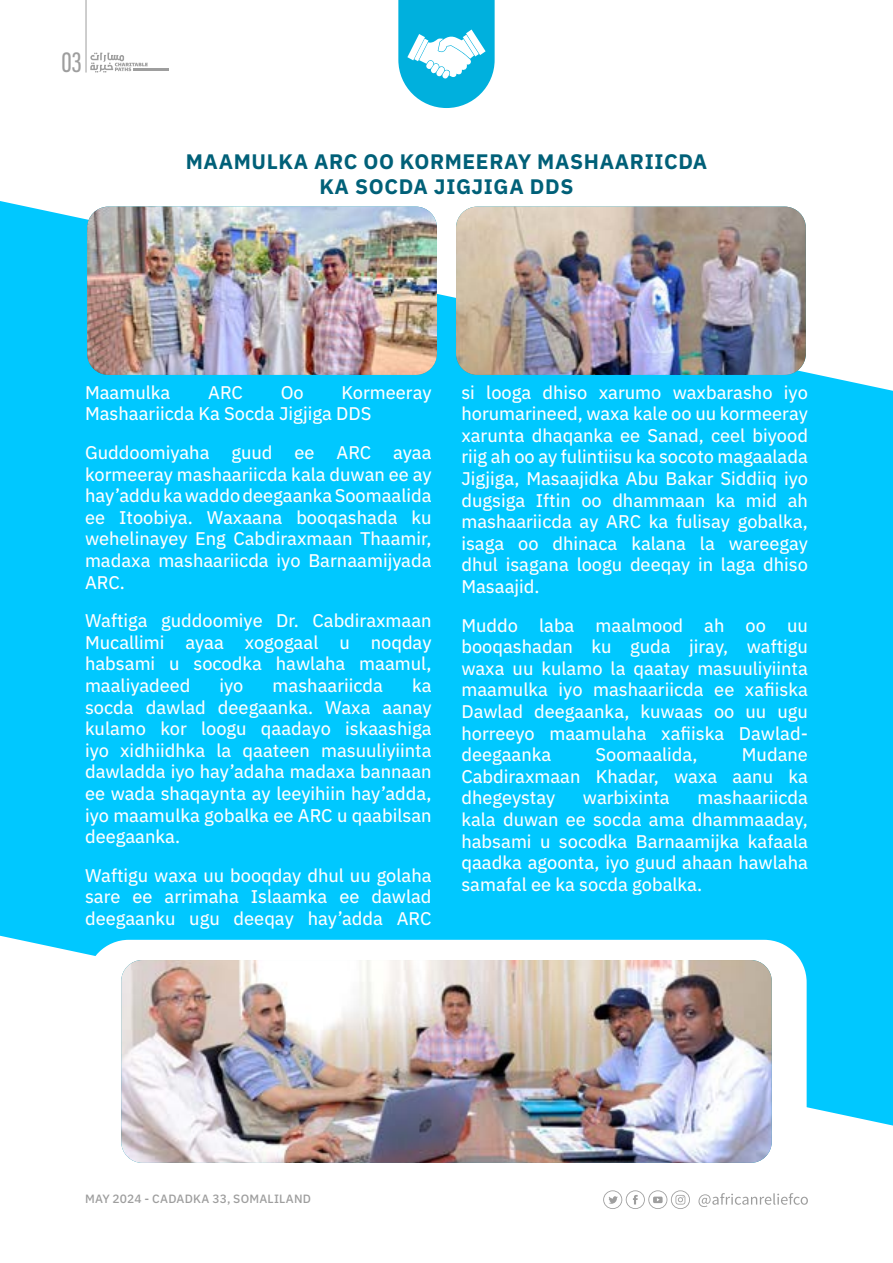
<style>
.page{position:relative;width:893px;height:1263px;background:#fff}
.page>*{position:absolute;margin:0;border:0;box-sizing:border-box;transform-origin:0 0}
.t1{font:30px "Acumin Variable Concept";color:#9e9e9e}
.t2{font:700 21px/25.2px "IBM Plex Sans Arabic";letter-spacing:.03em;color:#006078;text-align:center}
.t3{font:18.3px/21.6px "IBM Plex Sans Arabic Text";color:#fff}
.t4{font:500 12px "IBM Plex Sans Arabic";letter-spacing:.02em;color:#9e9e9e}
</style>
<div class="page">
<svg style="left:698px;top:1193px;width:110px;height:14px"></svg>
<svg style="left:603px;top:1190px;width:87px;height:19px"></svg>
<hr style="left:86px;top:0;width:1px;height:73px;background:#9e9e9e">
<svg style="left:90px;top:53px;width:58px;height:20px"></svg>
<hr style="left:133px;top:68px;width:36px;height:3px;background:#9e9e9e">
<div style="left:0;top:201px;width:893px;height:924px;background:#00c8ff"></div>
<img style="left:87px;top:207px;width:350px;height:168px">
<img style="left:456px;top:207px;width:350px;height:168px">
<div style="left:86px;top:940px;width:721px;height:247px;background:#fff;border-radius:43px"></div>
<img style="left:121px;top:960px;width:651px;height:203px">
<svg style="left:398px;top:0;width:97px;height:108px"></svg>
<h1 class="t1" style="left:61px;top:41px;width:22px">03</h1>
<p class="t2" style="left:186px;top:149px;width:523px">MAAMULKA ARC OO KORMEERAY MASHAARIICDA<br>KA SOCDA JIGJIGA DDS</p>
<p class="t3" style="left:85px;top:382px;width:288px">Maamulka<br>Mashaariicda Ka Socda Jigjiga DDS</p>
<p class="t3" style="left:208px;top:382px;width:36px">ARC</p>
<p class="t3" style="left:281px;top:382px;width:25px">Oo</p>
<p class="t3" style="left:342px;top:382px;width:91px">Kormeeray</p>
<p class="t3" style="left:85px;top:442px;width:126px">Guddoomiyaha</p>
<p class="t3" style="left:85px;top:463px;width:348px">kormeeray mashaariicda kala duwan ee ay</p>
<p class="t3" style="left:85px;top:485px;width:348px">hay’addukawaddodeegaankaSoomaalida</p>
<p class="t3" style="left:412px;top:507px;width:22px">ku</p>
<p class="t3" style="left:231px;top:442px;width:43px">guud</p>
<p class="t3" style="left:337px;top:442px;width:36px">ARC</p>
<p class="t3" style="left:295px;top:442px;width:22px">ee</p>
<p class="t3" style="left:393px;top:442px;width:40px">ayaa</p>
<p class="t3" style="left:119px;top:507px;width:75px">Itoobiya.</p>
<p class="t3" style="left:296px;top:507px;width:103px">booqashada</p>
<p class="t3" style="left:207px;top:507px;width:77px">Waxaana</p>
<p class="t3" style="left:85px;top:507px;width:348px">ee<br>wehelinayey Eng Cabdiraxmaan Thaamir, madaxa mashaariicda iyo Barnaamijyada<br>ARC.</p>
<p class="t3" style="left:312px;top:610px;width:121px">Cabdiraxmaan</p>
<p class="t3" style="left:85px;top:610px;width:64px">Waftiga</p>
<p class="t3" style="left:161px;top:610px;width:103px">guddoomiye</p>
<p class="t3" style="left:276px;top:610px;width:24px">Dr.</p>
<p class="t3" style="left:85px;top:632px;width:81px">Mucallimi</p>
<p class="t3" style="left:186px;top:632px;width:40px">ayaa</p>
<p class="t3" style="left:245px;top:632px;width:75px">xogogaal</p>
<p class="t3" style="left:339px;top:632px;width:12px">u</p>
<p class="t3" style="left:371px;top:632px;width:62px">noqday</p>
<p class="t3" style="left:85px;top:653px;width:72px">habsami</p>
<p class="t3" style="left:169px;top:653px;width:12px">u</p>
<p class="t3" style="left:193px;top:653px;width:70px">socodka</p>
<p class="t3" style="left:276px;top:653px;width:71px">hawlaha</p>
<p class="t3" style="left:359px;top:653px;width:74px">maamul,</p>
<p class="t3" style="left:85px;top:675px;width:107px">maaliyadeed</p>
<p class="t3" style="left:220px;top:675px;width:25px">iyo</p>
<p class="t3" style="left:273px;top:675px;width:112px">mashaariicda</p>
<p class="t3" style="left:412px;top:675px;width:21px">ka</p>
<p class="t3" style="left:85px;top:696px;width:50px">socda</p>
<p class="t3" style="left:146px;top:696px;width:62px">dawlad</p>
<p class="t3" style="left:218px;top:696px;width:97px">deegaanka.</p>
<p class="t3" style="left:325px;top:696px;width:47px">Waxa</p>
<p class="t3" style="left:383px;top:696px;width:51px">aanay</p>
<p class="t3" style="left:85px;top:718px;width:63px">kulamo</p>
<p class="t3" style="left:160px;top:718px;width:28px">kor</p>
<p class="t3" style="left:201px;top:718px;width:47px">loogu</p>
<p class="t3" style="left:261px;top:718px;width:71px">qaadayo</p>
<p class="t3" style="left:345px;top:718px;width:88px">iskaashiga</p>
<p class="t3" style="left:85px;top:740px;width:348px">iyo<br>dawladda iyo hay’adaha madaxa bannaan ee wada shaqaynta ay leeyihiin hay’adda, iyo maamulka gobalka ee ARC u qaabilsan deegaanka.</p>
<p class="t3" style="left:85px;top:865px;width:348px;text-align:right">Waftigu waxa uu booqday dhul uu golaha dawlad</p>
<p class="t3" style="left:120px;top:740px;width:87px">xidhiidhka</p>
<p class="t3" style="left:321px;top:740px;width:112px">masuuliyiinta</p>
<p class="t3" style="left:217px;top:740px;width:16px">la</p>
<p class="t3" style="left:243px;top:740px;width:69px">qaateen</p>
<p class="t3" style="left:165px;top:886px;width:76px">arrimaha</p>
<p class="t3" style="left:251px;top:886px;width:78px">Islaamka</p>
<p class="t3" style="left:85px;top:886px;width:37px">sare</p>
<p class="t3" style="left:133px;top:886px;width:22px">ee</p>
<p class="t3" style="left:339px;top:886px;width:22px">ee</p>
<p class="t3" style="left:85px;top:908px;width:92px">deegaanku</p>
<p class="t3" style="left:189px;top:908px;width:32px">ugu</p>
<p class="t3" style="left:234px;top:908px;width:62px">deeqay</p>
<p class="t3" style="left:308px;top:908px;width:77px">hay’adda</p>
<p class="t3" style="left:397px;top:908px;width:36px">ARC</p>
<p class="t3" style="left:461px;top:382px;width:15px">si</p>
<p class="t3" style="left:461px;top:403px;width:348px">horumarineed, waxa kale oo uu kormeeray</p>
<p class="t3" style="left:461px;top:425px;width:348px">xarunta dhaqanka ee Sanad, ceel biyood</p>
<p class="t3" style="left:461px;top:446px;width:348px">riig ah oo ay fulintiisu ka socoto magaalada</p>
<p class="t3" style="left:461px;top:468px;width:348px">Jigjiga, Masaajidka Abu Bakar Siddiiq iyo</p>
<p class="t3" style="left:788px;top:489px;width:22px">ah</p>
<p class="t3" style="left:543px;top:382px;width:46px">dhiso</p>
<p class="t3" style="left:784px;top:382px;width:25px">iyo</p>
<p class="t3" style="left:486px;top:382px;width:46px">looga</p>
<p class="t3" style="left:673px;top:382px;width:101px">waxbarasho</p>
<p class="t3" style="left:599px;top:382px;width:64px">xarumo</p>
<p class="t3" style="left:461px;top:489px;width:65px">dugsiga</p>
<p class="t3" style="left:461px;top:511px;width:348px">mashaariicda ay ARC ka fulisay gobalka,</p>
<p class="t3" style="left:729px;top:533px;width:81px">wareegay</p>
<p class="t3" style="left:536px;top:489px;width:36px">Iftin</p>
<p class="t3" style="left:746px;top:489px;width:33px">mid</p>
<p class="t3" style="left:612px;top:489px;width:94px">dhammaan</p>
<p class="t3" style="left:716px;top:489px;width:21px">ka</p>
<p class="t3" style="left:581px;top:489px;width:22px">oo</p>
<p class="t3" style="left:461px;top:533px;width:348px">isaga<br>dhul isagana loogu deeqay in laga dhiso<br>Masaajid.</p>
<p class="t3" style="left:787px;top:614px;width:22px">uu</p>
<p class="t3" style="left:552px;top:533px;width:66px">dhinaca</p>
<p class="t3" style="left:631px;top:533px;width:56px">kalana</p>
<p class="t3" style="left:700px;top:533px;width:16px">la</p>
<p class="t3" style="left:518px;top:533px;width:22px">oo</p>
<p class="t3" style="left:461px;top:614px;width:58px">Muddo</p>
<p class="t3" style="left:539px;top:614px;width:37px">laba</p>
<p class="t3" style="left:595px;top:614px;width:89px">maalmood</p>
<p class="t3" style="left:704px;top:614px;width:22px">ah</p>
<p class="t3" style="left:746px;top:614px;width:22px">oo</p>
<p class="t3" style="left:689px;top:636px;width:41px">jiray,</p>
<p class="t3" style="left:747px;top:636px;width:63px">waftigu</p>
<p class="t3" style="left:461px;top:636px;width:113px">booqashadan</p>
<p class="t3" style="left:461px;top:658px;width:348px">waxa uu kulamo la qaatay masuuliyiinta</p>
<p class="t3" style="left:745px;top:679px;width:64px">xafiiska</p>
<p class="t3" style="left:591px;top:636px;width:22px">ku</p>
<p class="t3" style="left:630px;top:636px;width:42px">guda</p>
<p class="t3" style="left:559px;top:679px;width:25px">iyo</p>
<p class="t3" style="left:593px;top:679px;width:112px">mashaariicda</p>
<p class="t3" style="left:461px;top:679px;width:88px">maamulka</p>
<p class="t3" style="left:714px;top:679px;width:22px">ee</p>
<p class="t3" style="left:461px;top:701px;width:63px">Dawlad</p>
<p class="t3" style="left:534px;top:701px;width:97px">deegaanka,</p>
<p class="t3" style="left:640px;top:701px;width:64px">kuwaas</p>
<p class="t3" style="left:714px;top:701px;width:22px">oo</p>
<p class="t3" style="left:745px;top:701px;width:22px">uu</p>
<p class="t3" style="left:777px;top:701px;width:32px">ugu</p>
<p class="t3" style="left:461px;top:722px;width:75px">horreeyo</p>
<p class="t3" style="left:549px;top:722px;width:99px">maamulaha</p>
<p class="t3" style="left:661px;top:722px;width:64px">xafiiska</p>
<p class="t3" style="left:739px;top:722px;width:71px">Dawlad-</p>
<p class="t3" style="left:461px;top:744px;width:91px">deegaanka</p>
<p class="t3" style="left:595px;top:744px;width:104px">Soomaalida,</p>
<p class="t3" style="left:742px;top:744px;width:68px">Mudane</p>
<p class="t3" style="left:461px;top:766px;width:121px">Cabdiraxmaan</p>
<p class="t3" style="left:596px;top:766px;width:64px">Khadar,</p>
<p class="t3" style="left:674px;top:766px;width:45px">waxa</p>
<p class="t3" style="left:733px;top:766px;width:42px">aanu</p>
<p class="t3" style="left:788px;top:766px;width:21px">ka</p>
<p class="t3" style="left:583px;top:787px;width:88px">warbixinta</p>
<p class="t3" style="left:697px;top:787px;width:112px">mashaariicda</p>
<p class="t3" style="left:461px;top:787px;width:95px">dhegeystay</p>
<p class="t3" style="left:461px;top:809px;width:348px">kala duwan ee socda ama dhammaaday,</p>
<p class="t3" style="left:748px;top:830px;width:62px">kafaala</p>
<p class="t3" style="left:461px;top:830px;width:348px">habsami<br>qaadka agoonta, iyo guud ahaan hawlaha samafal ee ka socda gobalka.</p>
<p class="t3" style="left:636px;top:830px;width:105px">Barnaamijka</p>
<p class="t3" style="left:559px;top:830px;width:70px">socodka</p>
<p class="t3" style="left:540px;top:830px;width:12px">u</p>
<p class="t4" style="left:85px;top:1192px;width:228px">MAY 2024 - CADADKA 33, SOMALILAND</p>
</div>
